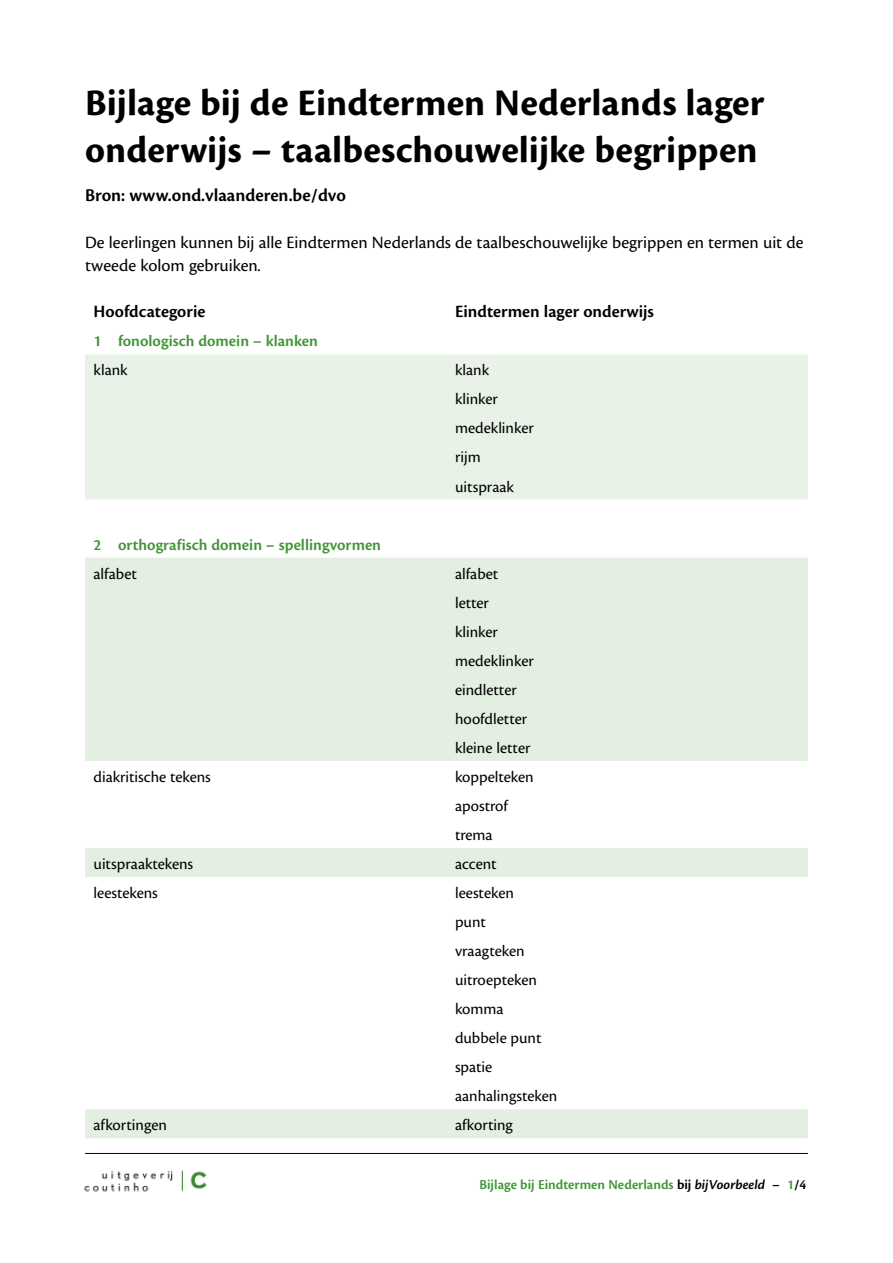
<style>
.page{position:relative;width:893px;height:1263px;background:#fff}
.page>*{position:absolute;margin:0;border:0;box-sizing:border-box;transform-origin:0 0}
.t1{font:700 39px/46.8px "Cronos Pro";letter-spacing:.005em;color:#000}
.t2{font:600 18.75px "Cronos Pro";color:#000}
.t3{font:18px/23.2px "Cronos Pro";color:#000}
.t4{font:600 18px "Cronos Pro";color:#000}
.t5{font:16.5px/29px "Cronos Pro";color:#000}
.t6{font:600 16.5px "Cronos Pro";color:#439539}
.t7{font:600 14.25px "Cronos Pro";color:#439539}
.s1{color:#000}
.s2{font-style:italic;color:#000}
</style>
<div class="page">
<hr style="left:85px;top:1153px;width:723px;height:1px;background:#000">
<img style="left:84px;top:1170px;width:123px;height:22px">
<div style="left:85px;top:354px;width:723px;height:146px;background:#e8f2e7"></div>
<svg style="left:85px;top:558px;width:723px;height:580px"></svg>
<h1 class="t1" style="left:85px;top:81px;width:681px">Bijlage bij de Eindtermen Nederlands lager onderwijs – taalbeschouwelijke begrippen</h1>
<p class="t2" style="left:85px;top:185px;width:262px">Bron: www.ond.vlaanderen.be/dvo</p>
<p class="t3" style="left:85px;top:231px;width:720px">De leerlingen kunnen bij alle Eindtermen Nederlands de taalbeschouwelijke begrippen en termen uit de tweede kolom gebruiken.</p>
<p class="t4" style="left:94px;top:301px;width:113px">Hoofdcategorie</p>
<p class="t4" style="left:455px;top:301px;width:201px">Eindtermen lager onderwijs</p>
<p class="t6" style="left:94px;top:332px;width:226px">1 fonologisch domein – klanken</p>
<p class="t5" style="left:94px;top:356px;width:36px">klank</p>
<p class="t5" style="left:455px;top:356px;width:80px">klank klinker medeklinker rijm uitspraak</p>
<p class="t6" style="left:94px;top:535px;width:289px">2 orthografisch domein – spellingvormen</p>
<p class="t5" style="left:94px;top:559px;width:45px">alfabet</p>
<p class="t5" style="left:455px;top:559px;width:80px">alfabet letter klinker medeklinker eindletter hoofdletter kleine letter</p>
<p class="t5" style="left:94px;top:762px;width:119px">diakritische tekens</p>
<p class="t5" style="left:455px;top:762px;width:80px">koppelteken apostrof trema</p>
<p class="t5" style="left:94px;top:849px;width:101px">uitspraaktekens</p>
<p class="t5" style="left:455px;top:849px;width:43px">accent</p>
<p class="t5" style="left:94px;top:878px;width:66px">leestekens</p>
<p class="t5" style="left:455px;top:878px;width:104px">leesteken<br>punt vraagteken uitroepteken komma dubbele punt spatie aanhalingsteken</p>
<p class="t5" style="left:94px;top:1110px;width:75px">afkortingen</p>
<p class="t5" style="left:455px;top:1110px;width:59px">afkorting</p>
<p class="t7" style="left:479px;top:1176px;width:329px">Bijlage bij Eindtermen Nederlands <span class="s1">bij</span> <span class="s2">bijVoorbeeld</span> <span class="s1">–</span> 1<span class="s1">/4</span></p>
</div>
